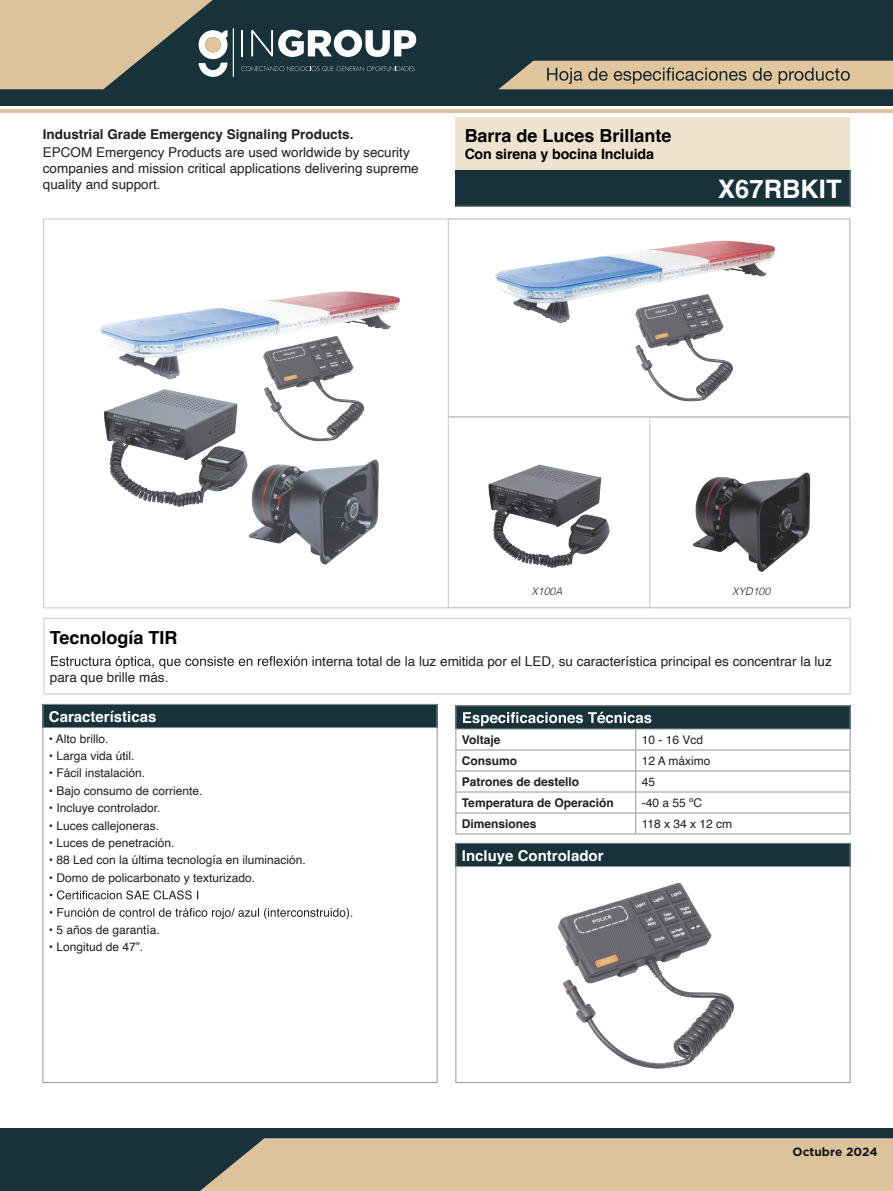
<style>
.page{position:relative;width:893px;height:1191px;background:#fff}
.page>*{position:absolute;margin:0;border:0;box-sizing:border-box;transform-origin:0 0}
.t1{font:700 25.5px "Helvetica";color:#fff}
.t2{font:700 18px "Helvetica";color:#000}
.t3{font:700 15px "Helvetica";color:#fff}
.t4{font:700 14.25px "Helvetica";letter-spacing:-.01em;color:#000}
.t5{font:13.5px/16.2px "Helvetica";color:#231f20}
.t6{font:700 13.5px "Helvetica";color:#231f20}
.t7{font:12px "Helvetica";color:#231f20}
.t8{font:700 12px "Helvetica";color:#231f20}
.t9{font:700 12px "Gotham";color:#111416}
.t10{font:italic 300 10.5px "Helvetica";color:#231f20}
</style>
<div class="page">
<div style="left:456px;top:705px;width:394px;height:24px;background:linear-gradient(to right,#18323c,#18323c)"></div>
<hr style="left:455px;top:705px;width:181px;height:1px;background:#939598">
<hr style="left:636px;top:705px;width:214px;height:1px;background:#939598">
<hr style="left:455px;top:728px;width:181px;height:1px;background:#939598">
<hr style="left:636px;top:728px;width:214px;height:1px;background:#939598">
<hr style="left:455px;top:749px;width:181px;height:1px;background:#939598">
<hr style="left:636px;top:749px;width:214px;height:1px;background:#939598">
<hr style="left:455px;top:770px;width:181px;height:1px;background:#939598">
<hr style="left:636px;top:770px;width:214px;height:1px;background:#939598">
<hr style="left:455px;top:791px;width:181px;height:1px;background:#939598">
<hr style="left:636px;top:791px;width:214px;height:1px;background:#939598">
<hr style="left:455px;top:812px;width:181px;height:1px;background:#939598">
<svg style="left:455px;top:706px;width:1px;height:127px"></svg>
<hr style="left:636px;top:812px;width:214px;height:1px;background:#939598">
<svg style="left:850px;top:706px;width:1px;height:127px"></svg>
<hr style="left:455px;top:833px;width:181px;height:1px;background:#939598">
<hr style="left:636px;top:833px;width:214px;height:1px;background:#939598">
<svg style="left:463px;top:711px;width:188px;height:122px"></svg>
<div style="left:456px;top:843px;width:394px;height:23px;background:#18323c"></div>
<hr style="left:455px;top:843px;width:395px;height:1px;background:#939598">
<svg style="left:455px;top:843px;width:1px;height:23px"></svg>
<svg style="left:850px;top:843px;width:1px;height:23px"></svg>
<hr style="left:455px;top:866px;width:395px;height:1px;background:#939598">
<hr style="left:455px;top:867px;width:1px;height:215px;background:#939598">
<hr style="left:850px;top:867px;width:1px;height:215px;background:#939598">
<hr style="left:455px;top:1082px;width:395px;height:1px;background:#939598">
<div style="left:456px;top:117px;width:394px;height:53px;background:#efe2ce"></div>
<div style="left:456px;top:170px;width:394px;height:36px;background:#18323c"></div>
<hr style="left:850px;top:170px;width:1px;height:36px;background:#939598">
<hr style="left:455px;top:206px;width:395px;height:1px;background:#939598">
<hr style="left:44px;top:618px;width:806px;height:1px;background:#c7c8ca">
<hr style="left:44px;top:618px;width:1px;height:75px;background:#c7c8ca">
<hr style="left:850px;top:618px;width:1px;height:75px;background:#c7c8ca">
<hr style="left:44px;top:693px;width:806px;height:1px;background:#c7c8ca">
<svg style="left:51px;top:656px;width:256px;height:12px"></svg>
<img style="left:558px;top:882px;width:176px;height:187px">
<div style="left:448px;top:219px;width:402px;height:198px;border:1px solid #c7c8ca"></div>
<img style="left:100px;top:291px;width:300px;height:274px">
<img style="left:495px;top:240px;width:280px;height:162px">
<img style="left:488px;top:464px;width:122px;height:104px">
<img style="left:693px;top:472px;width:118px;height:100px">
<div style="left:649px;top:417px;width:201px;height:191px;border:1px solid #c7c8ca"></div>
<div style="left:43px;top:704px;width:394px;height:23px;background:#18323c"></div>
<hr style="left:43px;top:704px;width:394px;height:1px;background:#939598">
<svg style="left:43px;top:704px;width:1px;height:23px"></svg>
<svg style="left:437px;top:704px;width:1px;height:23px"></svg>
<hr style="left:43px;top:727px;width:394px;height:1px;background:#939598">
<hr style="left:43px;top:728px;width:1px;height:354px;background:#939598">
<hr style="left:437px;top:728px;width:1px;height:354px;background:#939598">
<hr style="left:43px;top:1082px;width:394px;height:1px;background:#939598">
<svg style="left:50px;top:890px;width:148px;height:9px"></svg>
<svg style="left:50px;top:908px;width:302px;height:11px"></svg>
<div style="left:0;top:0;width:893px;height:105px;background:#18323c"></div>
<div style="left:0;top:1128px;width:893px;height:63px;background:#18323c"></div>
<svg style="left:200px;top:1138px;width:693px;height:53px"></svg>
<hr style="left:1px;top:110px;width:892px;height:3px;background:#dcc39b">
<svg style="left:499px;top:61px;width:394px;height:28px"></svg>
<svg style="left:0;top:0;width:228px;height:89px"></svg>
<div style="left:205px;top:37px;width:16px;height:15px;background:#e0c59d;border-radius:50%"></div>
<hr style="left:241px;top:30px;width:2px;height:26px;background:#fff">
<svg style="left:251px;top:30px;width:165px;height:27px"></svg>
<svg style="left:241px;top:66px;width:174px;height:5px"></svg>
<hr style="left:233px;top:28px;width:1px;height:49px;background:#fff">
<p class="t6" style="left:43px;top:126px;width:312px">Industrial Grade Emergency Signaling Products.</p>
<p class="t5" style="left:43px;top:144px;width:377px">EPCOM Emergency Products are used worldwide by security companies and mission critical applications delivering supreme quality and support.</p>
<h2 class="t2" style="left:464px;top:125px;width:209px">Barra de Luces Brillante</h2>
<p class="t4" style="left:464px;top:145px;width:191px">Con sirena y bocina Incluida</p>
<h1 class="t1" style="left:718px;top:173px;width:125px">X67RBKIT</h1>
<h2 class="t2" style="left:50px;top:626px;width:129px">Tecnología TIR</h2>
<p class="t10" style="left:531px;top:583px;width:32px">X100A</p>
<p class="t10" style="left:732px;top:583px;width:39px">XYD100</p>
<p class="t5" style="left:50px;top:669px;width:120px">para que brille más.</p>
<p class="t5" style="left:312px;top:653px;width:521px">interna total de la luz emitida por el LED, su característica principal es concentrar la luz</p>
<p class="t3" style="left:49px;top:707px;width:109px">Características</p>
<p class="t7" style="left:49px;top:729px;width:61px">• Alto brillo.</p>
<p class="t7" style="left:49px;top:746px;width:87px">• Larga vida útil.</p>
<p class="t7" style="left:49px;top:764px;width:98px">• Fácil instalación.</p>
<p class="t7" style="left:49px;top:781px;width:155px">• Bajo consumo de corriente.</p>
<p class="t7" style="left:49px;top:798px;width:113px">• Incluye controlador.</p>
<p class="t7" style="left:49px;top:816px;width:112px">• Luces callejoneras.</p>
<p class="t7" style="left:49px;top:833px;width:127px">• Luces de penetración.</p>
<p class="t7" style="left:49px;top:851px;width:258px">• 88 Led con la última tecnología en iluminación.</p>
<p class="t7" style="left:49px;top:868px;width:208px">• Domo de policarbonato y texturizado.</p>
<p class="t7" style="left:49px;top:920px;width:112px">• 5 años de garantía.</p>
<p class="t7" style="left:49px;top:938px;width:96px">• Longitud de 47”.</p>
<p class="t8" style="left:462px;top:732px;width:40px">Voltaje</p>
<p class="t7" style="left:642px;top:730px;width:63px">10 - 16 Vcd</p>
<p class="t8" style="left:462px;top:753px;width:57px">Consumo</p>
<p class="t7" style="left:642px;top:751px;width:70px">12 A máximo</p>
<p class="t8" style="left:462px;top:774px;width:119px">Patrones de destello</p>
<p class="t7" style="left:642px;top:772px;width:15px">45</p>
<p class="t8" style="left:462px;top:795px;width:153px">Temperatura de Operación</p>
<p class="t7" style="left:642px;top:793px;width:62px">-40 a 55 ºC</p>
<p class="t8" style="left:462px;top:816px;width:76px">Dimensiones</p>
<p class="t7" style="left:642px;top:814px;width:92px">118 x 34 x 12 cm</p>
<p class="t3" style="left:462px;top:846px;width:143px">Incluye Controlador</p>
<p class="t9" style="left:792px;top:1144px;width:87px">Octubre 2024</p>
</div>
